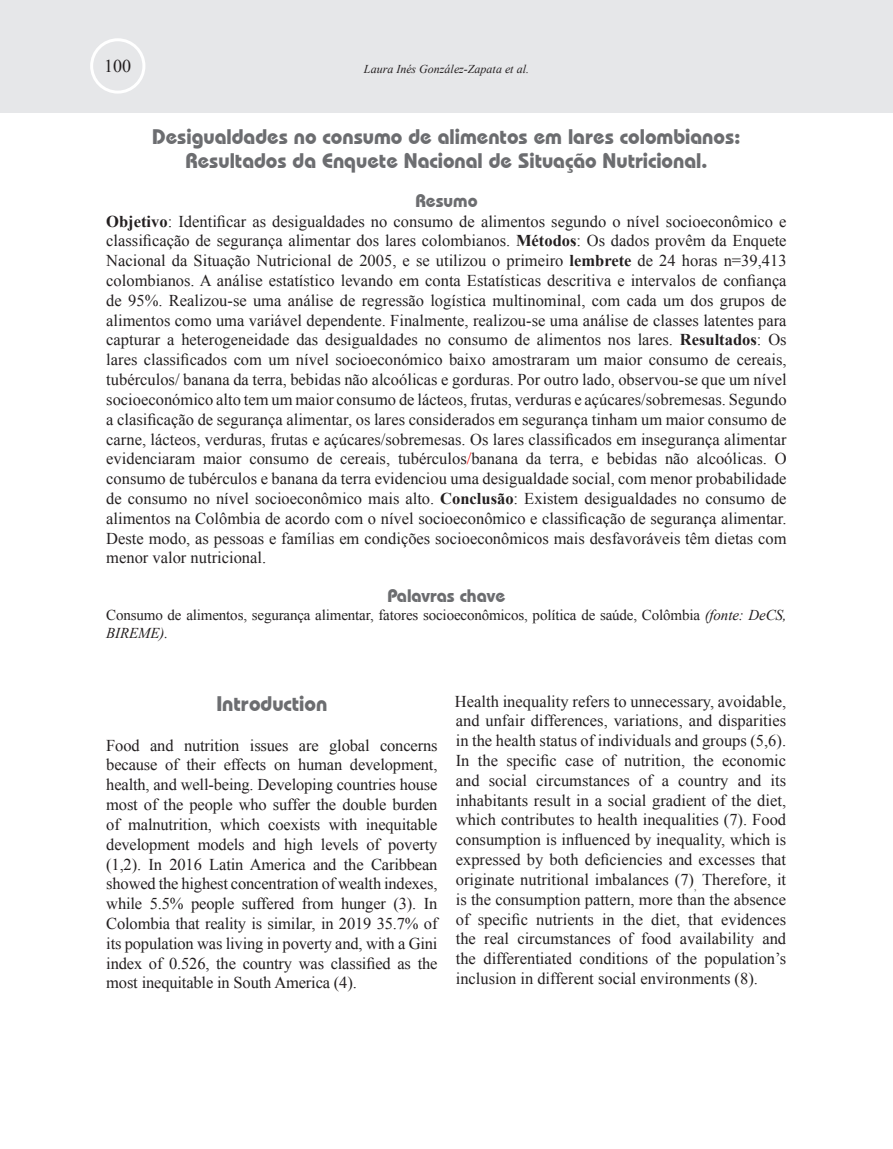
<style>
.page{position:relative;width:893px;height:1149px;background:#fff}
.page>*{position:absolute;margin:0;border:0;box-sizing:border-box;transform-origin:0 0}
.t1{font:700 21px/24px "Bauhaus IT Cby BT";color:#6c6d70;text-align:center}
.t2{font:700 18px "Bauhaus IT Cby BT";color:#6c6d70}
.t3{font:18px "Times New Roman";color:#231f20}
.t4{font:16.5px/19.8px "Times New Roman";color:#231f20;text-align:justify}
.t5{font:15px/18px "Times New Roman";letter-spacing:-.01em;color:#231f20}
.t6{font:italic 12px "Times New Roman";color:#231f20}
.s1{font-weight:700}
.s2{color:#f00}
.s3{font-style:italic}
</style>
<div class="page">
<div style="left:0;top:0;width:893px;height:113px;background:#e6e7e9"></div>
<div style="left:90px;top:38px;width:55px;height:56px;border:3px solid #fff;border-radius:50%"></div>
<p class="t3" style="left:104px;top:54px;width:28px">100</p>
<p class="t6" style="left:364px;top:61px;width:166px">Laura Inés González-Zapata et al.</p>
<p class="t1" style="left:152px;top:124px;width:590px">Desigualdades no consumo de alimentos em lares colombianos:<br>Resultados da Enquete Nacional de Situação Nutricional.</p>
<p class="t2" style="left:415px;top:189px;width:64px">Resumo</p>
<p class="t4" style="left:106px;top:211px;width:682px"><span class="s1">Objetivo</span>: Identificar as desigualdades no consumo de alimentos segundo o nível socioeconômico e classificação de segurança alimentar dos lares colombianos. <span class="s1">Métodos</span>: Os dados provêm da Enquete Nacional da Situação Nutricional de 2005, e se utilizou o primeiro <span class="s1">lembrete</span> de 24 horas n=39,413 colombianos. A análise estatístico levando em conta Estatísticas descritiva e intervalos de confiança de 95%. Realizou-se uma análise de regressão logística multinominal, com cada um dos grupos de alimentos como uma variável dependente. Finalmente, realizou-se uma análise de classes latentes para capturar a heterogeneidade das desigualdades no consumo de alimentos nos lares. <span class="s1">Resultados</span>: Os lares classificados com um nível socioeconómico baixo amostraram um maior consumo de cereais, tubérculos/ banana da terra, bebidas não alcoólicas e gorduras. Por outro lado, observou-se que um nível socioeconómico alto tem um maior consumo de lácteos, frutas, verduras e açúcares/sobremesas. Segundo a clasificação de segurança alimentar, os lares considerados em segurança tinham um maior consumo de carne, lácteos, verduras, frutas e açúcares/sobremesas. Os lares classificados em insegurança alimentar evidenciaram maior consumo de cereais, tubérculos<span class="s2">/</span>banana da terra, e bebidas não alcoólicas. O consumo de tubérculos e banana da terra evidenciou uma desigualdade social, com menor probabilidade de consumo no nível socioeconômico mais alto. <span class="s1">Conclusão</span>: Existem desigualdades no consumo de alimentos na Colômbia de acordo com o nível socioeconômico e classificação de segurança alimentar.<br>Deste modo, as pessoas e famílias em condições socioeconômicos mais desfavoráveis têm dietas com menor valor nutricional.</p>
<p class="t2" style="left:388px;top:585px;width:119px">Palavras chave</p>
<p class="t5" style="left:106px;top:606px;width:682px">Consumo de alimentos, segurança alimentar, fatores socioeconômicos, política de saúde, Colômbia <span class="s3">(fonte: DeCS,<br>BIREME).</span></p>
<p class="t1" style="left:216px;top:691px;width:112px">Introduction</p>
<p class="t4" style="left:106px;top:734px;width:333px">Food and nutrition issues are global concerns because of their effects on human development, health, and well-being. Developing countries house most of the people who suffer the double burden of malnutrition, which coexists with inequitable development models and high levels of poverty (1,2). In 2016 Latin America and the Caribbean showed the highest concentration of wealth indexes, while 5.5% people suffered from hunger (3). In Colombia that reality is similar, in 2019 35.7% of its population was living in poverty and, with a Gini index of 0.526, the country was classified as the most inequitable in South America (4).</p>
<p class="t4" style="left:455px;top:690px;width:333px">Health inequality refers to unnecessary, avoidable, and unfair differences, variations, and disparities in the health status of individuals and groups (5,6).<br>In the specific case of nutrition, the economic and social circumstances of a country and its inhabitants result in a social gradient of the diet, which contributes to health inequalities (7). Food consumption is influenced by inequality, which is expressed by both deficiencies and excesses that originate nutritional imbalances (7)<sub>,</sub> Therefore, it is the consumption pattern, more than the absence of specific nutrients in the diet, that evidences the real circumstances of food availability and the differentiated conditions of the population’s inclusion in different social environments (8).</p>
</div>
